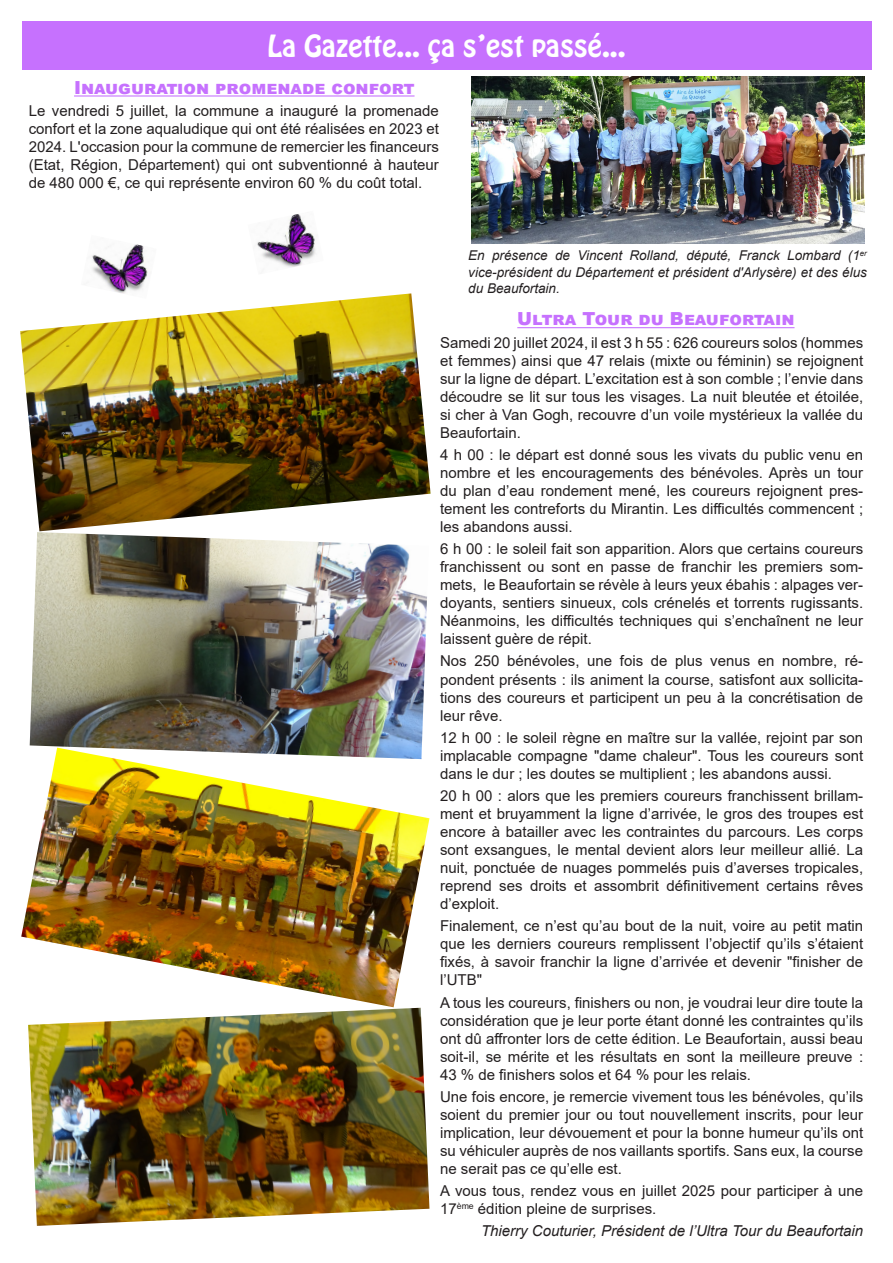
<style>
.page{position:relative;width:893px;height:1263px;background:#fff}
.page>*{position:absolute;margin:0;border:0;box-sizing:border-box;transform-origin:0 0}
.titre_orange{font:27px "Hobo Std";color:#fff}
.t1{font:900 18px "Arial";color:#c671fe}
.t2{font:15px/18px "Arial";color:#231f20;text-align:justify}
.t3{font:italic 15px "Arial";color:#231f20}
.t4{font:italic 13.5px/16.2px "Arial";color:#231f20;text-align:justify}
</style>
<div class="page">
<div style="left:22px;top:21px;width:849px;height:49px;background:#c671fe"></div>
<hr style="left:517px;top:327px;width:277px;height:1px;background:#c671fe">
<hr style="left:74px;top:95px;width:341px;height:2px;background:#c671fe">
<img style="left:471px;top:76px;width:393px;height:167px">
<img style="left:21px;top:759px;width:408px;height:248px">
<img style="left:20px;top:293px;width:411px;height:238px">
<img style="left:257px;top:214px;width:59px;height:54px">
<img style="left:30px;top:532px;width:397px;height:227px">
<img style="left:28px;top:1008px;width:401px;height:218px">
<img style="left:81px;top:244px;width:76px;height:55px">
<p class="titre_orange" style="left:267px;top:27px;width:360px">La Gazette... ça s’est passé...</p>
<p class="t1" style="left:74px;top:74px;width:342px">Inauguration promenade confort</p>
<p class="t2" style="left:29px;top:102px;width:412px">Le vendredi 5 juillet, la commune a inauguré la promenade confort et la zone aqualudique qui ont été réalisées en 2023 et 2024. L'occasion pour la commune de remercier les financeurs (Etat, Région, Département) qui ont subventionné à hauteur de 480 000 €, ce qui représente environ 60 % du coût total.</p>
<p class="t4" style="left:468px;top:248px;width:400px">En présence de Vincent Rolland, député, Franck Lombard (1<sup>er </sup>vice-président du Département et président d'Arlysère) et des élus du Beaufortain.</p>
<p class="t1" style="left:517px;top:306px;width:279px">Ultra Tour du Beaufortain</p>
<p class="t2" style="left:440px;top:333px;width:425px">Samedi 20 juillet 2024, il est 3 h 55 : 626 coureurs solos (hommes et femmes) ainsi que 47 relais (mixte ou féminin) se rejoignent sur la ligne de départ. L’excitation est à son comble ; l’envie dans découdre se lit sur tous les visages. La nuit bleutée et étoilée, si cher à Van Gogh, recouvre d’un voile mystérieux la vallée du Beaufortain.</p>
<p class="t2" style="left:440px;top:446px;width:425px">4 h 00 : le départ est donné sous les vivats du public venu en nombre et les encouragements des bénévoles. Après un tour du plan d’eau rondement mené, les coureurs rejoignent pres&shy;tement les contreforts du Mirantin. Les difficultés commencent ; les abandons aussi.</p>
<p class="t2" style="left:440px;top:540px;width:425px">6 h 00 : le soleil fait son apparition. Alors que certains coureurs franchissent ou sont en passe de franchir les premiers som&shy;mets, le Beaufortain se révèle à leurs yeux ébahis : alpages ver&shy;doyants, sentiers sinueux, cols crénelés et torrents rugissants.<br>Néanmoins, les difficultés techniques qui s’enchaînent ne leur laissent guère de répit.</p>
<p class="t2" style="left:440px;top:652px;width:425px">Nos 250 bénévoles, une fois de plus venus en nombre, ré&shy;pondent présents : ils animent la course, satisfont aux sollicita&shy;tions des coureurs et participent un peu à la concrétisation de leur rêve.</p>
<p class="t2" style="left:440px;top:728px;width:425px">12 h 00 : le soleil règne en maître sur la vallée, rejoint par son implacable compagne "dame chaleur". Tous les coureurs sont dans le dur ; les doutes se multiplient ; les abandons aussi.</p>
<p class="t2" style="left:440px;top:787px;width:425px">20 h 00 : alors que les premiers coureurs franchissent brillam&shy;ment et bruyamment la ligne d’arrivée, le gros des troupes est encore à batailler avec les contraintes du parcours. Les corps sont exsangues, le mental devient alors leur meilleur allié. La nuit, ponctuée de nuages pommelés puis d’averses tropicales, reprend ses droits et assombrit définitivement certains rêves d’exploit.</p>
<p class="t2" style="left:440px;top:917px;width:425px">Finalement, ce n’est qu’au bout de la nuit, voire au petit matin que les derniers coureurs remplissent l’objectif qu’ils s’étaient fixés, à savoir franchir la ligne d’arrivée et devenir "finisher de l’UTB"</p>
<p class="t2" style="left:440px;top:993px;width:425px">A tous les coureurs, finishers ou non, je voudrai leur dire toute la considération que je leur porte étant donné les contraintes qu’ils ont dû affronter lors de cette édition. Le Beaufortain, aussi beau soit-il, se mérite et les résultats en sont la meilleure preuve :<br>43 % de finishers solos et 64 % pour les relais.</p>
<p class="t2" style="left:440px;top:1087px;width:425px">Une fois encore, je remercie vivement tous les bénévoles, qu’ils soient du premier jour ou tout nouvellement inscrits, pour leur implication, leur dévouement et pour la bonne humeur qu’ils ont su véhiculer auprès de nos vaillants sportifs. Sans eux, la course ne serait pas ce qu’elle est.</p>
<p class="t2" style="left:440px;top:1182px;width:425px">A vous tous, rendez vous en juillet 2025 pour participer à une<br>17<sup>ème</sup> édition pleine de surprises.</p>
<p class="t3" style="left:481px;top:1221px;width:384px">Thierry Couturier, Président de l’Ultra Tour du Beaufortain</p>
</div>
